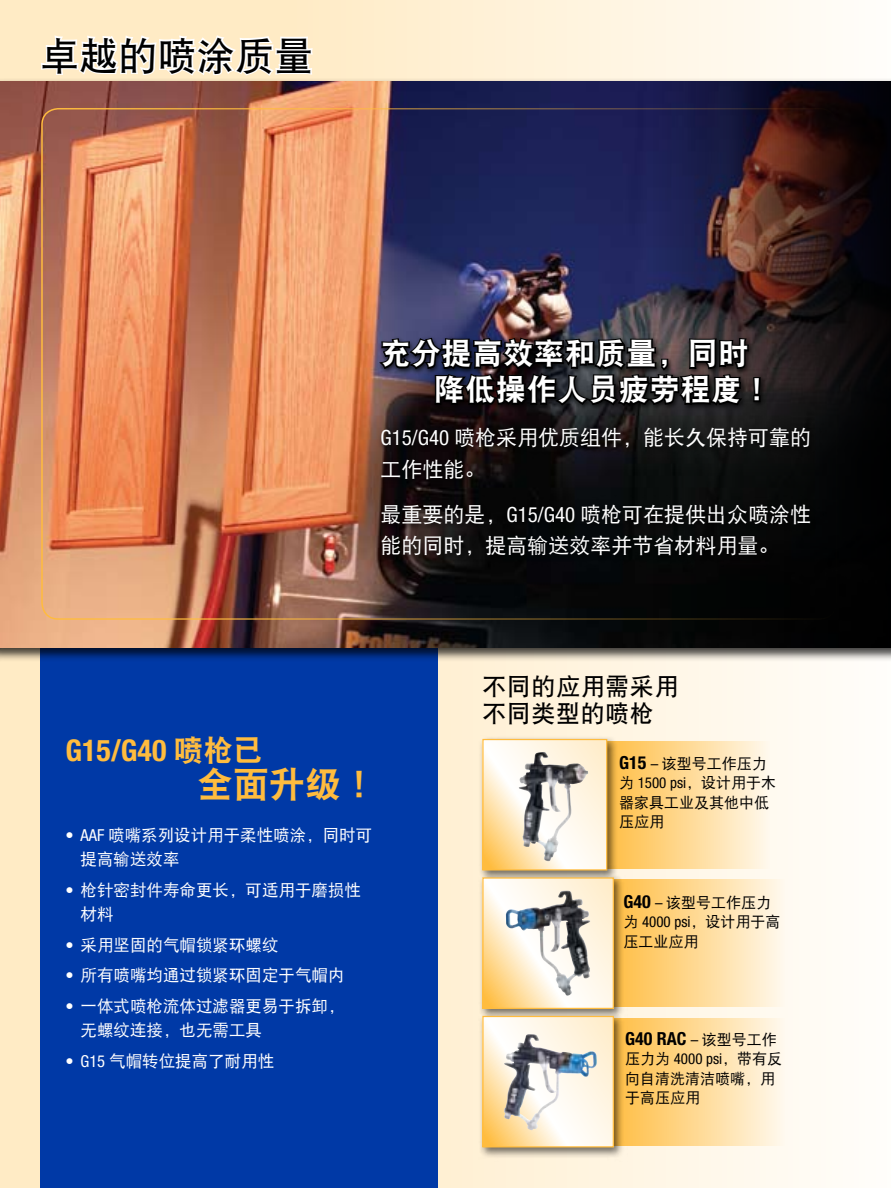
<style>
.page{position:relative;width:891px;height:1188px;background:#fff}
.page>*{position:absolute;margin:0;border:0;box-sizing:border-box;transform-origin:0 0}
.t1{font:39px "DF Hei W7";color:#000}
.t2{font:36px "DF Hei W9";color:#ffbc3e}
.t3{font:30px/36px "DF Hei W9";letter-spacing:.025em;color:#fff}
.t4{font:700 condensed 30px "Helvetica Neue LT Std";color:#ffbc3e}
.t5{font:24px/27px "DF Hei W7";letter-spacing:.025em;color:#000}
.t6{font:21px/31.5px "DF Hei W5";color:#fff}
.t7{font:700 condensed 18px "Helvetica Neue LT Std";color:#000}
.t8{font:16.5px/24px "DF Hei W5";color:#fff}
.t9{font:15px/19.5px "DF Hei W5";color:#000}
.s1{font-family:"Helvetica Neue LT Std";font-stretch:condensed}
.s2{font-family:"DF Hei W9";font-weight:400;font-stretch:normal}
.s3{font-family:"Helvetica Neue LT Std";font-weight:700;font-stretch:condensed;font-size:18px}
.s4{font-weight:400;font-size:15px}
.s5{font-family:"DF Hei W5";font-weight:400;font-stretch:normal;font-size:15px}
</style>
<div class="page">
<div style="left:0;top:0;width:891px;height:1188px;background:linear-gradient(to right,#ffe7b9,#fffbf5)"></div>
<div style="left:40px;top:646px;width:398px;height:542px;background:#0039a6"></div>
<div style="left:0;top:77px;width:891px;height:590px;background:#000;opacity:.75"></div>
<img style="left:0;top:81px;width:650px;height:567px">
<svg style="left:650px;top:81px;width:241px;height:567px;background:#231721"></svg>
<div style="left:376px;top:335px;width:466px;height:385px;background:#000;opacity:.75"></div>
<svg style="left:375px;top:335px;width:387px;height:73px;background:#1b181c"></svg>
<svg style="left:39px;top:33px;width:276px;height:45px"></svg>
<svg style="left:624px;top:741px;width:146px;height:127px;background:#ffdd9f"></svg>
<div style="left:479px;top:735px;width:145px;height:152px;background:#000;opacity:.55"></div>
<svg style="left:484px;top:741px;width:121px;height:128px"></svg>
<img style="left:519px;top:752px;width:53px;height:110px">
<div style="left:482px;top:739px;width:125px;height:132px;border:1px solid #ffbc3e"></div>
<svg style="left:630px;top:880px;width:155px;height:127px;background:#ffdd9f"></svg>
<div style="left:479px;top:874px;width:151px;height:151px;background:#000;opacity:.55"></div>
<svg style="left:484px;top:879px;width:128px;height:128px"></svg>
<img style="left:506px;top:891px;width:85px;height:105px">
<div style="left:482px;top:877px;width:132px;height:132px;border:1px solid #ffbc3e"></div>
<svg style="left:630px;top:1018px;width:155px;height:127px;background:#ffdd9f"></svg>
<div style="left:479px;top:1012px;width:151px;height:152px;background:#000;opacity:.55"></div>
<svg style="left:484px;top:1018px;width:128px;height:127px"></svg>
<img style="left:503px;top:1034px;width:94px;height:96px">
<div style="left:482px;top:1016px;width:132px;height:131px;border:1px solid #ffbc3e"></div>
<h1 class="t1" style="left:40px;top:36px;width:274px">卓越的喷涂质量</h1>
<h3 class="t3" style="left:434px;top:336px;width:339px;text-indent:-54px">充分提高效率和质量，同时降低操作人员疲劳程度！</h3>
<p class="t6" style="left:380px;top:422px;width:432px"><span class="s1">G15/G40</span> 喷枪采用优质组件，能长久保持可靠的工作性能。</p>
<p class="t6" style="left:380px;top:499px;width:432px">最重要的是，<span class="s1">G15/G40</span> 喷枪可在提供出众喷涂性能的同时，提高输送效率并节省材料用量。</p>
<h3 class="t4" style="left:66px;top:732px;width:200px">G15/G40 <span class="s2">喷枪已</span></h3>
<h2 class="t2" style="left:197px;top:766px;width:181px">全面升级！</h2>
<p class="t8" style="left:81px;top:823px;width:293px;text-indent:-15px"><span class="s1">• AAF</span> 喷嘴系列设计用于柔性喷涂，同时可提高输送效率</p>
<p class="t8" style="left:81px;top:878px;width:282px;text-indent:-15px"><span class="s1">•</span> 枪针密封件寿命更长，可适用于磨损性材料</p>
<p class="t8" style="left:66px;top:933px;width:214px"><span class="s1">•</span> 采用坚固的气帽锁紧环螺纹</p>
<p class="t8" style="left:66px;top:963px;width:280px"><span class="s1">•</span> 所有喷嘴均通过锁紧环固定于气帽内</p>
<p class="t8" style="left:81px;top:994px;width:265px;text-indent:-15px"><span class="s1">•</span> 一体式喷枪流体过滤器更易于拆卸，无螺纹连接，也无需工具</p>
<p class="t8" style="left:66px;top:1049px;width:210px"><span class="s1">• G15</span> 气帽转位提高了耐用性</p>
<h3 class="t5" style="left:482px;top:673px;width:198px">不同的应用需采用不同类型的喷枪</h3>
<p class="t9" style="left:619px;top:754px;width:159px"><span class="s3">G15</span> <span class="s1">–</span> 该型号工作压力为 <span class="s1">1500 psi</span>，设计用于木器家具工业及其他中低压应用</p>
<p class="t9" style="left:623px;top:893px;width:159px"><span class="s3">G40</span> <span class="s1">–</span> 该型号工作压力为 <span class="s1">4000 psi</span>，设计用于高压工业应用</p>
<p class="t7" style="left:625px;top:1028px;width:153px">G40 RAC <span class="s4">–</span> <span class="s5">该型号工作</span></p>
<p class="t9" style="left:625px;top:1049px;width:159px">压力为 <span class="s1">4000 psi</span>，带有反向自清洗清洁喷嘴，用于高压应用</p>
</div>
